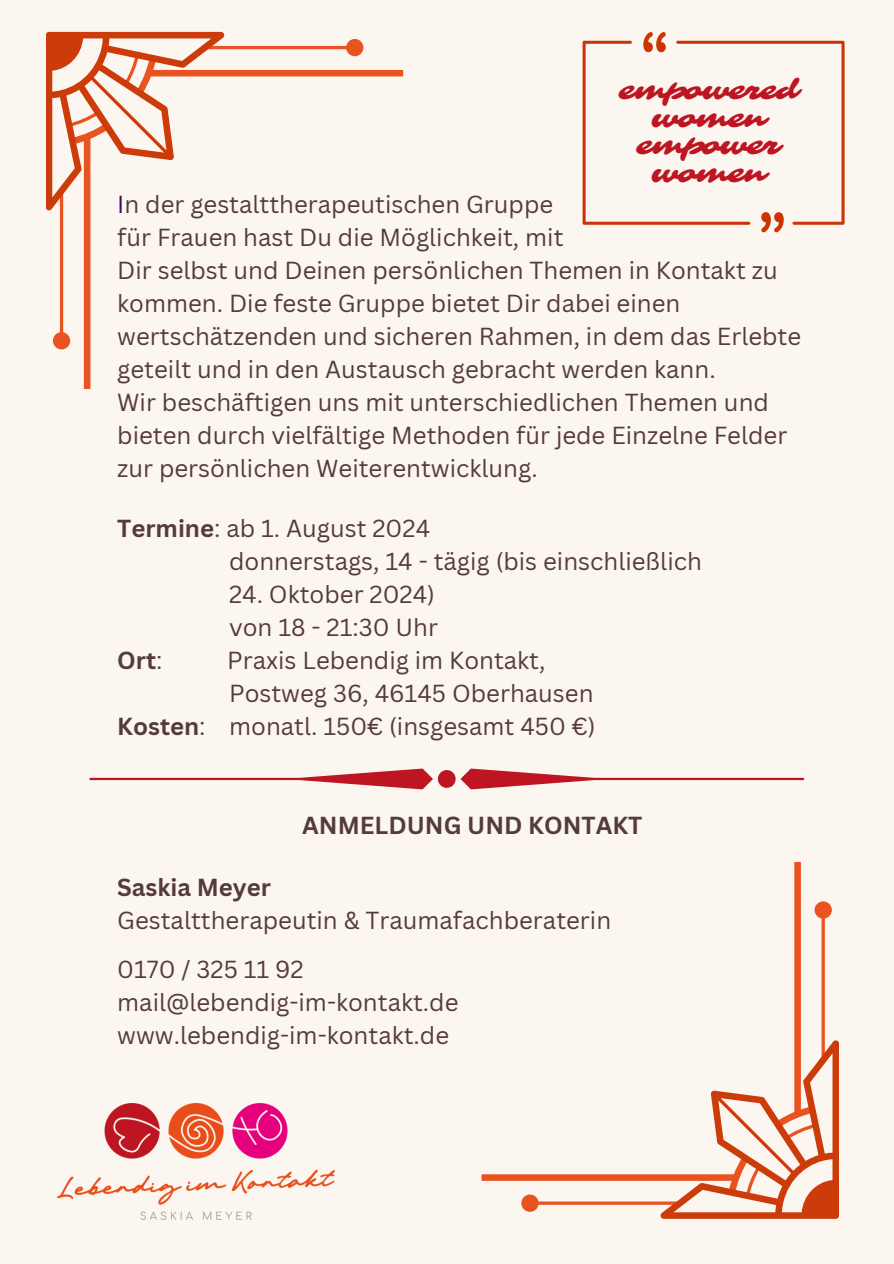
<style>
.page{position:relative;width:894px;height:1264px;background:#fff}
.page>*{position:absolute;margin:0;border:0;box-sizing:border-box;transform-origin:0 0}
.t1{font:27.9px/27.6px "Sarina";letter-spacing:-.02em;color:#be1522;text-align:center}
.t2{font:24px/33px "Canva Sans";color:#553b39}
.t3{font:700 24px "Canva Sans";color:#553b39}
.s1{color:#430b57}
.s2{font-weight:700}
.s3{font-weight:400}
</style>
<div class="page">
<div style="left:0;top:0;width:893px;height:1263px;background:#fbf6f0"></div>
<svg style="left:582px;top:32px;width:262px;height:200px"></svg>
<svg style="left:53px;top:39px;width:350px;height:350px"></svg>
<svg style="left:46px;top:32px;width:178px;height:179px"></svg>
<svg style="left:89px;top:768px;width:715px;height:21px"></svg>
<svg style="left:481px;top:862px;width:350px;height:349px"></svg>
<svg style="left:660px;top:1040px;width:178px;height:178px"></svg>
<img style="left:58px;top:1103px;width:277px;height:115px">
<p class="t1" style="left:621px;top:77px;width:180px">empowered women empower women</p>
<p class="t2" style="left:117px;top:187px;width:685px"><span class="s1">I</span>n der gestalttherapeutischen Gruppe<br>für Frauen hast Du die Möglichkeit, mit<br>Dir selbst und Deinen persönlichen Themen in Kontakt zu kommen. Die feste Gruppe bietet Dir dabei einen wertschätzenden und sicheren Rahmen, in dem das Erlebte geteilt und in den Austausch gebracht werden kann.<br>Wir beschäftigen uns mit unterschiedlichen Themen und bieten durch vielfältige Methoden für jede Einzelne Felder zur persönlichen Weiterentwicklung.</p>
<p class="t2" style="left:229px;top:511px;width:474px;text-indent:-112px"><span class="s2">Termine</span>: ab 1. August 2024<br>donnerstags, 14 - tägig (bis einschließlich</p>
<p class="t2" style="left:229px;top:577px;width:210px">24. Oktober 2024) von 18 - 21:30 Uhr</p>
<p class="t3" style="left:117px;top:643px;width:47px">Ort<span class="s3">:</span></p>
<p class="t2" style="left:227px;top:643px;width:320px">Praxis Lebendig im Kontakt,</p>
<p class="t2" style="left:229px;top:676px;width:366px">Postweg 36, 46145 Oberhausen</p>
<p class="t2" style="left:117px;top:709px;width:479px"><span class="s2">Kosten</span>: monatl. 150€ (insgesamt 450 €)</p>
<p class="t3" style="left:302px;top:808px;width:341px">ANMELDUNG UND KONTAKT</p>
<p class="t3" style="left:117px;top:870px;width:155px">Saskia Meyer</p>
<p class="t2" style="left:117px;top:895px;width:495px;line-height:49.1px">Gestalttherapeutin &amp; Traumafachberaterin<br>0170 / 325 11 92</p>
<p class="t2" style="left:117px;top:985px;width:342px">mail@lebendig-im-kontakt.de www.lebendig-im-kontakt.de</p>
</div>
